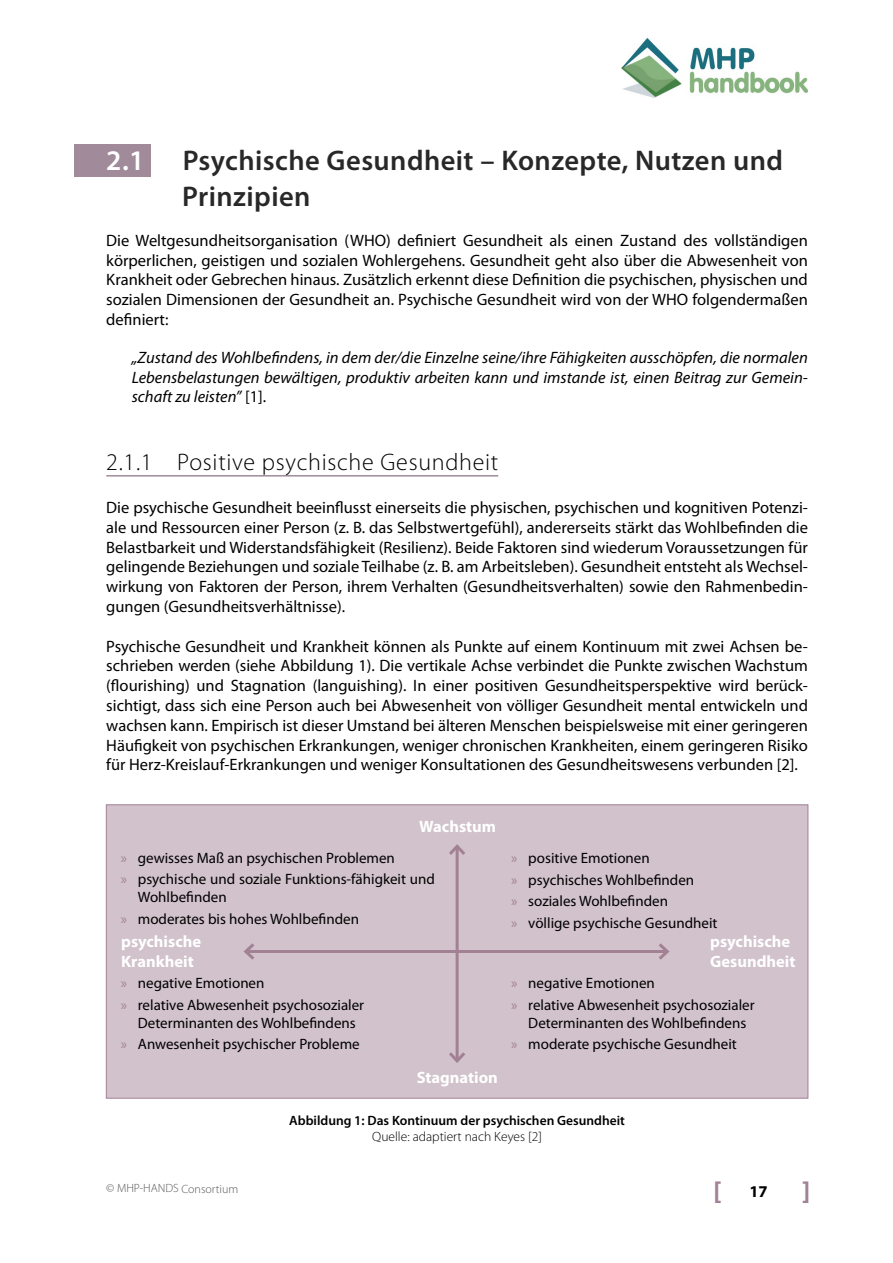
<style>
.page{position:relative;width:893px;height:1263px;background:#fff}
.page>*{position:absolute;margin:0;border:0;box-sizing:border-box;transform-origin:0 0}
.t1{font:600 28.5px/36px "Myriad Pro";letter-spacing:.015em;color:#292829}
.t2{font:600 28.5px "Myriad Pro";color:#fff}
.t3{font:700 27px "Myriad Pro";color:#a28194}
.t4{font:300 24px "Myriad Pro";letter-spacing:.03em;color:#000}
.t5{font:16.5px/19.8px "Myriad Pro";color:#000;text-align:justify}
.t6{font:italic 16.5px/19.8px "Myriad Pro";color:#000;text-align:justify}
.t7{font:700 16.5px/19.8px "Myriad Pro";color:#fff}
.t8{font:700 16.5px "Myriad Pro";color:#000}
.t9{font:15px/21.5px "Myriad Pro";color:#000}
.t10{font:600 13.5px "Myriad Pro";color:#000}
.t11{font:300 13.5px "Myriad Pro";color:#000}
.t12{font:300 12px "Myriad Pro";letter-spacing:-.005em;color:#58595b}
.s1{font-style:normal}
.s2{color:#a28194}
.s3{font-size:27px;color:#a28194}
</style>
<div class="page">
<img style="left:621px;top:38px;width:186px;height:60px">
<div style="left:75px;top:144px;width:76px;height:32px;background:#a18b9a"></div>
<hr style="left:106px;top:475px;width:392px;height:1px;background:#a18b9a">
<div style="left:106px;top:804px;width:702px;height:294px;background:#d1c2cb;border:1px solid #a28194"></div>
<hr style="left:246px;top:950px;width:421px;height:3px;background:#a28194">
<svg style="left:243px;top:943px;width:11px;height:17px"></svg>
<svg style="left:659px;top:943px;width:11px;height:17px"></svg>
<hr style="left:456px;top:846px;width:3px;height:215px;background:#a28194">
<svg style="left:449px;top:1049px;width:16px;height:14px"></svg>
<svg style="left:449px;top:844px;width:16px;height:14px"></svg>
<h1 class="t2" style="left:106px;top:142px;width:40px">2.1</h1>
<h1 class="t1" style="left:182px;top:142px;width:602px">Psychische Gesundheit – Konzepte, Nutzen und<br>Prinzipien</h1>
<p class="t5" style="left:106px;top:230px;width:703px">Die Weltgesundheitsorganisation (WHO) definiert Gesundheit als einen Zustand des vollständigen körperlichen, geistigen und sozialen Wohlergehens. Gesundheit geht also über die Abwesenheit von Krankheit oder Gebrechen hinaus. Zusätzlich erkennt diese Definition die psychischen, physischen und sozialen Dimensionen der Gesundheit an. Psychische Gesundheit wird von der WHO folgendermaßen definiert:</p>
<p class="t6" style="left:132px;top:347px;width:678px">„Zustand des Wohlbefindens, in dem der/die Einzelne seine/ihre Fähigkeiten ausschöpfen, die normalen Lebensbelastungen bewältigen, produktiv arbeiten kann und imstande ist, einen Beitrag zur Gemein&shy;schaft zu leisten” <span class="s1">[1].</span></p>
<h3 class="t4" style="left:106px;top:449px;width:393px">2.1.1 Positive psychische Gesundheit</h3>
<p class="t5" style="left:106px;top:497px;width:703px">Die psychische Gesundheit beeinflusst einerseits die physischen, psychischen und kognitiven Potenzi&shy;ale und Ressourcen einer Person (z. B. das Selbstwertgefühl), andererseits stärkt das Wohlbefinden die Belastbarkeit und Widerstandsfähigkeit (Resilienz). Beide Faktoren sind wiederum Voraussetzungen für gelingende Beziehungen und soziale Teilhabe (z. B. am Arbeitsleben). Gesundheit entsteht als Wechsel&shy;wirkung von Faktoren der Person, ihrem Verhalten (Gesundheitsverhalten) sowie den Rahmenbedin&shy;gungen (Gesundheitsverhältnisse).</p>
<p class="t5" style="left:106px;top:636px;width:703px">Psychische Gesundheit und Krankheit können als Punkte auf einem Kontinuum mit zwei Achsen be&shy;schrieben werden (siehe Abbildung 1). Die vertikale Achse verbindet die Punkte zwischen Wachstum (flourishing) und Stagnation (languishing). In einer positiven Gesundheitsperspektive wird berück&shy;sichtigt, dass sich eine Person auch bei Abwesenheit von völliger Gesundheit mental entwickeln und wachsen kann. Empirisch ist dieser Umstand bei älteren Menschen beispielsweise mit einer geringeren Häufigkeit von psychischen Erkrankungen, weniger chronischen Krankheiten, einem geringeren Risiko für Herz-Kreislauf-Erkrankungen und weniger Konsultationen des Gesundheitswesens verbunden [2].</p>
<p class="t7" style="left:419px;top:816px;width:78px">Wachstum</p>
<p class="t9" style="left:121px;top:847px;width:316px"><span class="s2">»</span> gewisses Maß an psychischen Problemen<br><span class="s2">»</span> psychische und soziale Funktions-fähigkeit und</p>
<p class="t9" style="left:121px;top:886px;width:240px;text-indent:17px">Wohlbefinden<br><span class="s2">»</span> moderates bis hohes Wohlbefinden</p>
<p class="t7" style="left:121px;top:931px;width:82px">psychische<br>Krankheit</p>
<p class="t9" style="left:121px;top:972px;width:245px"><span class="s2">»</span> negative Emotionen<br><span class="s2">»</span> relative Abwesenheit psychosozialer</p>
<p class="t9" style="left:121px;top:1012px;width:240px;text-align:right">Determinanten des Wohlbefindens<br><span class="s2">»</span> Anwesenheit psychischer Probleme</p>
<p class="t7" style="left:417px;top:1067px;width:83px">Stagnation</p>
<p class="t9" style="left:511px;top:847px;width:208px"><span class="s2">»</span> positive Emotionen<br><span class="s2">»</span> psychisches Wohlbefinden<br><span class="s2">»</span> soziales Wohlbefinden<br><span class="s2">»</span> völlige psychische Gesundheit</p>
<p class="t7" style="left:710px;top:931px;width:87px">psychische<br>Gesundheit</p>
<p class="t9" style="left:511px;top:972px;width:245px"><span class="s2">»</span> negative Emotionen<br><span class="s2">»</span> relative Abwesenheit psychosozialer</p>
<p class="t9" style="left:511px;top:1012px;width:236px;text-indent:17px">Determinanten des Wohlbefindens <span class="s2">»</span> moderate psychische Gesundheit</p>
<p class="t12" style="left:106px;top:1182px;width:133px">© MHP-HANDS Consortium</p>
<p class="t10" style="left:289px;top:1112px;width:337px">Abbildung 1: Das Kontinuum der psychischen Gesundheit</p>
<p class="t11" style="left:372px;top:1129px;width:171px">Quelle: adaptiert nach Keyes [2]</p>
<p class="t8" style="left:713px;top:1181px;width:56px"><span class="s3">[</span> 17</p>
<h2 class="t3" style="left:802px;top:1173px;width:10px">]</h2>
</div>
